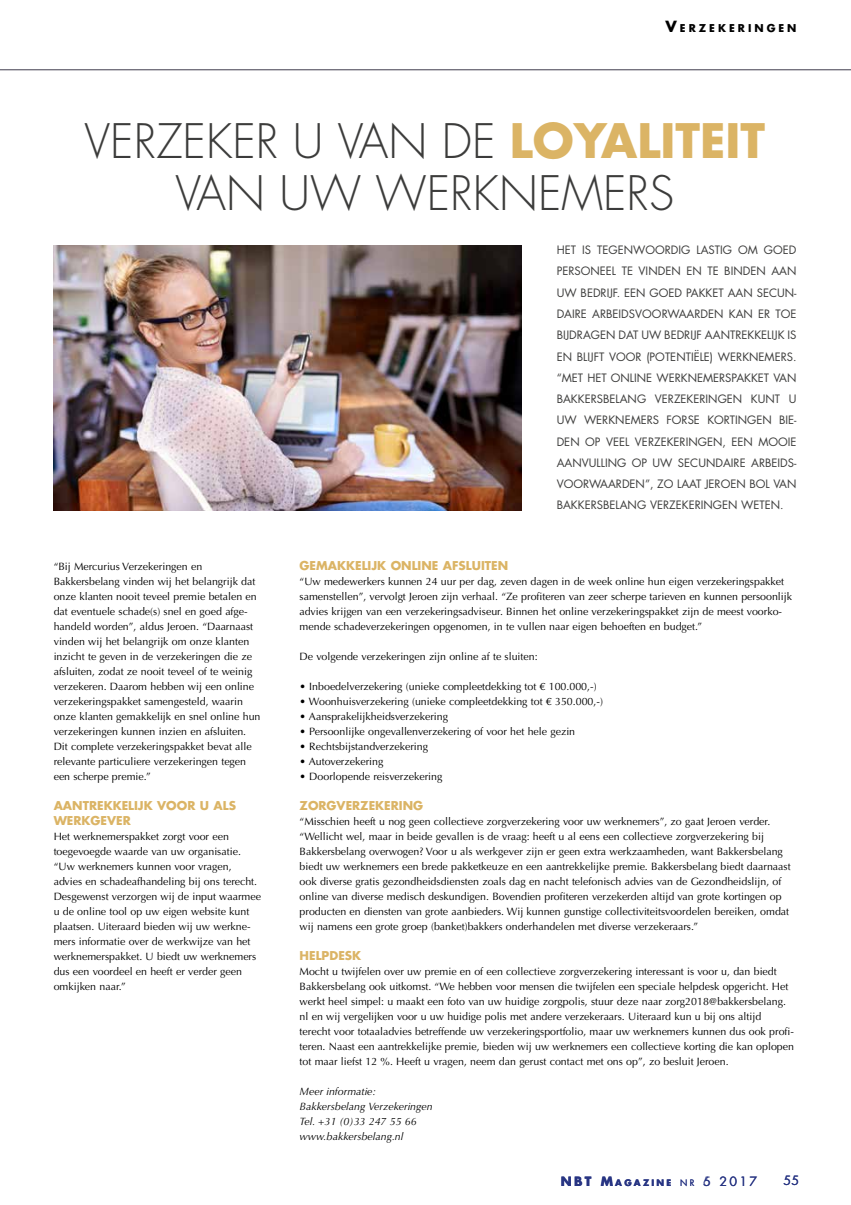
<style>
.page{position:relative;width:851px;height:1205px;background:#fff}
.page>*{position:absolute;margin:0;border:0;box-sizing:border-box;transform-origin:0 0}
.t1{font:300 46.25px/52.6px "Futura";color:#3c3c3b;text-align:center}
.t2{font:12.5px "Futura";color:#283583}
.t3{font:12.5px "Futura";color:#283583}
.t4{font:700 11.88px/15px "Futura";color:#dbb465}
.t5{font:11.25px/21.2px "Futura";color:#3c3c3b;text-align:justify}
.t6{font:10.62px/15px "Optima LT Std";color:#000}
.t7{font:italic 10.62px/15px "Optima LT Std";color:#000}
.t8{font:700 10.5px "Futura";letter-spacing:.285em;color:#000}
.t9{font:700 8.75px "Futura";letter-spacing:.255em;color:#283583}
.s1{font-size:15px}
.s2{font-weight:700;color:#dbb465}
.s3{font-size:12.5px}
.s4{font-weight:400}
.s5{font-weight:400;font-size:12.5px}
</style>
<div class="page">
<img style="left:54px;top:245px;width:467px;height:265px">
<hr style="left:0;top:69px;width:850px;height:1px;background:#656370">
<p class="t8" style="left:665px;top:21px;width:131px"><span class="s1">V</span>ERZEKERIN GEN</p>
<h1 class="t1" style="left:85px;top:115px;width:682px">VERZEKER U VAN DE <span class="s2">LOYALITEIT<br></span>VAN UW WERKNEMERS</h1>
<p class="t6" style="left:54px;top:559px;width:208px">“Bij Mercurius Verzekeringen en Bakkersbelang vinden wij het belangrijk dat onze klanten nooit teveel premie betalen en dat eventuele schade(s) snel en goed afge&shy;handeld worden”, aldus Jeroen. “Daarnaast vinden wij het belangrijk om onze klanten inzicht te geven in de verzekeringen die ze afsluiten, zodat ze nooit teveel of te weinig verzekeren. Daarom hebben wij een online verzekeringspakket samengesteld, waarin onze klanten gemakkelijk en snel online hun verzekeringen kunnen inzien en afsluiten.<br>Dit complete verzekeringspakket bevat alle relevante particuliere verzekeringen tegen een scherpe premie.”</p>
<p class="t4" style="left:54px;top:798px;width:184px">AANTREKKELIJK VOOR U ALS<br>WERKGEVER</p>
<p class="t6" style="left:54px;top:829px;width:209px">Het werknemerspakket zorgt voor een toegevoegde waarde van uw organisatie. “Uw werknemers kunnen voor vragen, advies en schadeafhandeling bij ons terecht.<br>Desgewenst verzorgen wij de input waarmee u de online tool op uw eigen website kunt plaatsen. Uiteraard bieden wij uw werkne&shy;mers informatie over de werkwijze van het werknemerspakket. U biedt uw werknemers dus een voordeel en heeft er verder geen omkijken naar.”</p>
<p class="t5" style="left:556px;top:239px;width:241px">HET IS TEGENWOORDIG LASTIG OM GOED PERSONEEL TE VINDEN EN TE BINDEN AAN UW BEDRIJF. EEN GOED PAKKET AAN SECUN-DAIRE ARBEIDSVOORWAARDEN KAN ER TOE BIJDRAGEN DAT UW BEDRIJF AANTREKKELIJK IS EN BLIJFT VOOR (POTENTIËLE) WERKNEMERS. “MET HET ONLINE WERKNEMERSPAKKET VAN BAKKERSBELANG VERZEKERINGEN KUNT U UW WERKNEMERS FORSE KORTINGEN BIE-DEN OP VEEL VERZEKERINGEN, EEN MOOIE AANVULLING OP UW SECUNDAIRE ARBEIDS-VOORWAARDEN”, ZO LAAT JEROEN BOL VAN BAKKERSBELANG VERZEKERINGEN WETEN.</p>
<p class="t4" style="left:299px;top:558px;width:210px">GEMAKKELIJK ONLINE AFSLUITEN</p>
<p class="t6" style="left:299px;top:574px;width:494px">“Uw medewerkers kunnen 24 uur per dag, zeven dagen in de week online hun eigen verzekeringspakket samenstellen”, vervolgt Jeroen zijn verhaal. “Ze profiteren van zeer scherpe tarieven en kunnen persoonlijk advies krijgen van een verzekeringsadviseur. Binnen het online verzekeringspakket zijn de meest voorko&shy;mende schadeverzekeringen opgenomen, in te vullen naar eigen behoeften en budget.”</p>
<p class="t6" style="left:299px;top:649px;width:239px">De volgende verzekeringen zijn online af te sluiten:</p>
<p class="t6" style="left:299px;top:679px;width:298px">• Inboedelverzekering (unieke compleetdekking tot € 100.000,-)</p>
<p class="t6" style="left:299px;top:694px;width:305px">• Woonhuisverzekering (unieke compleetdekking tot € 350.000,-)</p>
<p class="t6" style="left:299px;top:709px;width:150px">• Aansprakelijkheidsverzekering</p>
<p class="t6" style="left:299px;top:724px;width:277px">• Persoonlijke ongevallenverzekering of voor het hele gezin</p>
<p class="t6" style="left:299px;top:739px;width:130px">• Rechtsbijstandverzekering</p>
<p class="t6" style="left:299px;top:754px;width:85px">• Autoverzekering</p>
<p class="t6" style="left:299px;top:769px;width:144px">• Doorlopende reisverzekering</p>
<p class="t4" style="left:299px;top:798px;width:125px">ZORGVERZEKERING</p>
<p class="t6" style="left:299px;top:814px;width:492px">“Misschien heeft u nog geen collectieve zorgverzekering voor uw werknemers”, zo gaat Jeroen verder. “Wellicht wel, maar in beide gevallen is de vraag: heeft u al eens een collectieve zorgverzekering bij Bakkersbelang overwogen? Voor u als werkgever zijn er geen extra werkzaamheden, want Bakkersbelang biedt uw werknemers een brede pakketkeuze en een aantrekkelijke premie. Bakkersbelang biedt daarnaast ook diverse gratis gezondheidsdiensten zoals dag en nacht telefonisch advies van de Gezondheidslijn, of online van diverse medisch deskundigen. Bovendien profiteren verzekerden altijd van grote kortingen op producten en diensten van grote aanbieders. Wij kunnen gunstige collectiviteitsvoordelen bereiken, omdat wij namens een grote groep (banket)bakkers onderhandelen met diverse verzekeraars.”</p>
<p class="t4" style="left:299px;top:948px;width:63px">HELPDESK</p>
<p class="t6" style="left:299px;top:964px;width:496px">Mocht u twijfelen over uw premie en of een collectieve zorgverzekering interessant is voor u, dan biedt Bakkersbelang ook uitkomst. “We hebben voor mensen die twijfelen een speciale helpdesk opgericht. Het werkt heel simpel: u maakt een foto van uw huidige zorgpolis, stuur deze naar zorg2018@bakkersbelang. nl en wij vergelijken voor u uw huidige polis met andere verzekeraars. Uiteraard kun u bij ons altijd terecht voor totaaladvies betreffende uw verzekeringsportfolio, maar uw werknemers kunnen dus ook profi&shy;teren. Naast een aantrekkelijke premie, bieden wij uw werknemers een collectieve korting die kan oplopen tot maar liefst 12 %. Heeft u vragen, neem dan gerust contact met ons op”, zo besluit Jeroen.</p>
<p class="t7" style="left:299px;top:1084px;width:135px">Meer informatie:<br>Bakkersbelang Verzekeringen<br>Tel. +31 (0)33 247 55 66 www.bakkersbelang.nl</p>
<p class="t9" style="left:560px;top:1176px;width:198px"><span class="s3">NBT M</span>AGAZIN E <span class="s4">NR</span> <span class="s5">6 2017</span></p>
<p class="t2" style="left:783px;top:1172px;width:17px">55</p>
<p class="t3" style="left:703px;top:1172px;width:9px">5</p>
</div>
